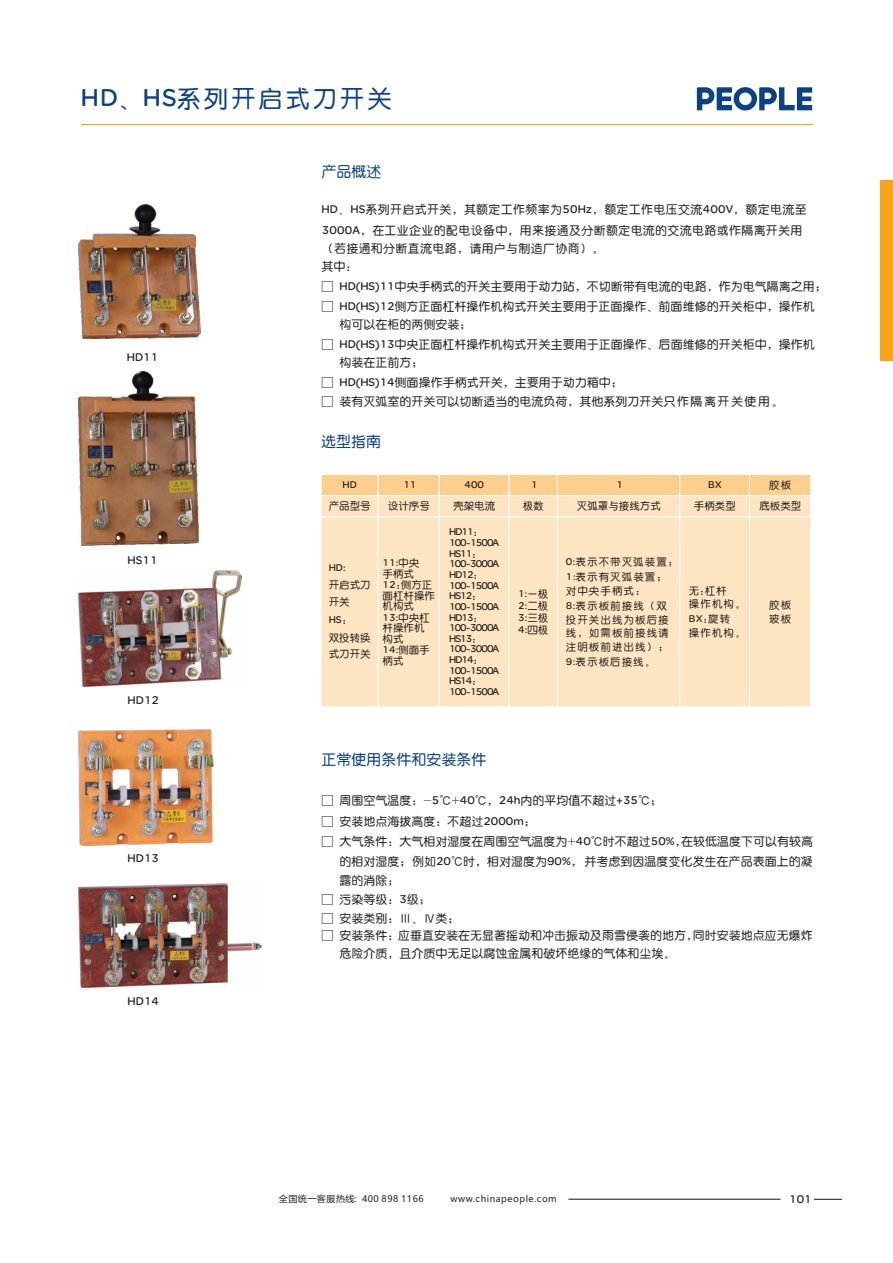
<style>
.page{position:relative;width:893px;height:1263px;background:#fff}
.page>*{position:absolute;margin:0;border:0;box-sizing:border-box;transform-origin:0 0}
.t1{font:24.75px "H Ye 3 gj";letter-spacing:.1em;color:#0c4283}
.t2{font:15px "H Ye 3 gj";color:#0c4283}
.t3{font:12px/20.2px "H Ye 3 gj";color:#231f20;text-align:center}
.t4{font:12px/20.2px "H Ye 3 gj";letter-spacing:.025em;color:#231f20}
.t5{font:12px "SE Optimist";color:#231f20}
.t6{font:10.5px/10.6px "SE Optimist";letter-spacing:-.09em;color:#231f20}
.t7{font:10.5px/14px "H Ye 3 gj";letter-spacing:.1em;color:#231f20}
.t8{font:10.5px/10.9px "H Ye 3 gj";color:#231f20}
.t9{font:9px "Microsoft Ya Hei";letter-spacing:.06em;color:#231f20}
.s1{font-family:"SE Optimist";font-size:26.25px}
.s2{font-family:"SE Optimist"}
.s3{font-family:"H Ye 3 gj"}
</style>
<div class="page">
<img style="left:78px;top:372px;width:121px;height:173px">
<img style="left:78px;top:204px;width:122px;height:134px">
<img style="left:78px;top:570px;width:163px;height:116px">
<img style="left:78px;top:729px;width:135px;height:116px">
<img style="left:78px;top:884px;width:184px;height:103px">
<svg style="left:321px;top:474px;width:490px;height:233px;background:#fde4bf"></svg>
<svg style="left:697px;top:87px;width:115px;height:23px"></svg>
<hr style="left:81px;top:124px;width:731px;height:1px;background:#f9a51b">
<hr style="left:568px;top:1199px;width:212px;height:1px;background:#231f20">
<svg style="left:814px;top:1199px;width:28px;height:1px"></svg>
<div style="left:880px;top:180px;width:13px;height:181px;background:#f9a51b"></div>
<h1 class="t1" style="left:81px;top:86px;width:313px"><span class="s1">HD</span>、<span class="s1">HS</span>系列开启式刀开关</h1>
<p class="t5" style="left:127px;top:350px;width:33px">HD11</p>
<p class="t5" style="left:128px;top:553px;width:31px">HS11</p>
<p class="t5" style="left:128px;top:693px;width:33px">HD12</p>
<p class="t5" style="left:128px;top:851px;width:33px">HD13</p>
<p class="t5" style="left:128px;top:994px;width:33px">HD14</p>
<p class="t2" style="left:321px;top:164px;width:61px">产品概述</p>
<p class="t4" style="left:321px;top:200px;width:487px"><span class="s2">HD HS</span>系列开启式开关，其额定工作频率为<span class="s2">50Hz</span>，额定工作电压交流<span class="s2">400V</span>，额定电流至<br><span class="s2">3000A</span>，在工业企业的配电设备中，用来接通及分断额定电流的交流电路或作隔离开关用</p>
<p class="t3" style="left:321px;top:256px;width:37px">其中：</p>
<p class="t3" style="left:321px;top:276px;width:507px">□ <span class="s2">HD(HS)11</span>中央手柄式的开关主要用于动力站，不切断带有电流的电路，作为电气隔离之用；<br><span class="s2">HD(HS)12</span>侧方正面杠杆操作机构式开关主要用于正面操作、前面维修的开关柜中，操作机</p>
<p class="t3" style="left:339px;top:334px;width:477px"><span class="s2">HD(HS)13</span>中央正面杠杆操作机构式开关主要用于正面操作、后面维修的开关柜中，操作机</p>
<p class="t3" style="left:339px;top:372px;width:285px"><span class="s2">HD(HS)14</span>侧面操作手柄式开关，主要用于动力箱中；</p>
<p class="t3" style="left:338px;top:200px;width:13px">、</p>
<p class="t4" style="left:322px;top:238px;width:284px">（若接通和分断直流电路，请用户与制造厂协商）。</p>
<p class="t3" style="left:321px;top:296px;width:13px">□</p>
<p class="t3" style="left:339px;top:315px;width:133px">构可以在柜的两侧安装；</p>
<p class="t3" style="left:321px;top:334px;width:13px">□</p>
<p class="t3" style="left:339px;top:353px;width:85px">构装在正前方；</p>
<p class="t3" style="left:321px;top:372px;width:13px">□</p>
<p class="t3" style="left:321px;top:391px;width:463px">□ 装有灭弧室的开关可以切断适当的电流负荷，其他系列刀开关只作隔离开关使用。</p>
<p class="t2" style="left:321px;top:434px;width:61px">选型指南</p>
<p class="t6" style="left:343px;top:480px;width:16px">HD</p>
<p class="t6" style="left:403px;top:480px;width:15px">11</p>
<p class="t6" style="left:464px;top:479px;width:21px">400</p>
<p class="t6" style="left:531px;top:480px;width:8px">1</p>
<p class="t6" style="left:617px;top:480px;width:8px">1</p>
<p class="t6" style="left:708px;top:480px;width:15px">BX</p>
<p class="t7" style="left:769px;top:478px;width:24px">胶板</p>
<p class="t7" style="left:329px;top:499px;width:43px">产品型号</p>
<p class="t7" style="left:388px;top:499px;width:43px">设计序号</p>
<p class="t6" style="left:329px;top:562px;width:18px">HD:</p>
<p class="t7" style="left:329px;top:577px;width:43px;line-height:16.6px">开启式刀开关</p>
<p class="t6" style="left:329px;top:614px;width:20px">HS<span class="s3">:</span></p>
<p class="t8" style="left:329px;top:629px;width:43px;line-height:16.6px">双投转换式刀开关</p>
<p class="t6" style="left:383px;top:557px;width:38px">11:<span class="s3">中央</span></p>
<p class="t8" style="left:383px;top:568px;width:54px">手柄式<br><span class="s2">12</span>:侧方正面杠杆操作机构式</p>
<p class="t6" style="left:383px;top:612px;width:49px">13:<span class="s3">中央杠</span></p>
<p class="t7" style="left:383px;top:623px;width:44px;line-height:10.4px">杆操作机构式</p>
<p class="t6" style="left:383px;top:644px;width:49px">14:<span class="s3">侧面手</span></p>
<p class="t7" style="left:383px;top:654px;width:23px">柄式</p>
<p class="t7" style="left:453px;top:499px;width:43px">壳架电流</p>
<p class="t6" style="left:449px;top:527px;width:52px">HD11<span class="s3">:<br></span>100~1500A<br>HS11<span class="s3">:<br></span>100~3000A<br>HD12<span class="s3">:<br></span>100~1500A<br>HS12<span class="s3">:<br></span>100~1500A<br>HD13<span class="s3">:<br></span>100~3000A<br>HS13<span class="s3">:<br></span>100~3000A<br>HD14<span class="s3">:<br></span>100~1500A<br>HS14<span class="s3">:<br></span>100~1500A</p>
<p class="t7" style="left:523px;top:499px;width:22px">极数</p>
<p class="t8" style="left:577px;top:501px;width:85px">灭弧罩与接线方式</p>
<p class="t7" style="left:694px;top:499px;width:43px">手柄类型</p>
<p class="t7" style="left:518px;top:587px;width:32px"><span class="s2">1</span> 一极</p>
<p class="t6" style="left:518px;top:600px;width:32px;line-height:11.9px;text-align:justify">2:<span class="s3">二极</span>3:<span class="s3">三极</span>4:<span class="s3">四极</span></p>
<p class="t6" style="left:525px;top:588px;width:4px">:</p>
<p class="t7" style="left:566px;top:554px;width:114px;line-height:15.3px"><span class="s2">0:</span>表示不带灭弧装置；<br><span class="s2">1:</span>表示有灭弧装置；</p>
<p class="t7" style="left:566px;top:584px;width:104px">对中央手柄式：<br><span class="s2">8:</span>表示板前接线（双投开关出线为板后接线，如需板前接线请注明板前进出线）；</p>
<p class="t7" style="left:566px;top:655px;width:91px"><span class="s2">9:</span>表示板后接线。</p>
<p class="t7" style="left:689px;top:584px;width:58px;line-height:13.5px">无:杠杆<br>操作机构。</p>
<p class="t7" style="left:689px;top:612px;width:58px"><span class="s2">BX</span>:旋转<br>操作机构。</p>
<p class="t7" style="left:759px;top:499px;width:43px">底板类型</p>
<p class="t7" style="left:769px;top:598px;width:24px;line-height:13.5px">胶板玻板</p>
<p class="t2" style="left:321px;top:752px;width:166px">正常使用条件和安装条件</p>
<p class="t3" style="left:339px;top:790px;width:324px">周围空气温度：-<span class="s2">5</span>℃+<span class="s2">40</span>℃，<span class="s2">24h</span>内的平均值不超过<span class="s2">+35</span>℃；</p>
<p class="t3" style="left:321px;top:790px;width:13px">□</p>
<p class="t3" style="left:321px;top:811px;width:216px">□ 安装地点海拔高度：不超过<span class="s2">2000m</span>；</p>
<p class="t3" style="left:321px;top:831px;width:493px;text-align:right">□ 大气条件：大气相对湿度在周围空气温度为+<span class="s2">40</span>℃时不超过<span class="s2">50%</span>，在较低温度下可以有较高的相对湿度；例如<span class="s2">20</span>℃时，相对湿度为<span class="s2">90%</span>，并考虑到因温度变化发生在产品表面上的凝</p>
<p class="t3" style="left:339px;top:870px;width:61px">露的消除；</p>
<p class="t3" style="left:321px;top:889px;width:111px">□ 污染等级：<span class="s2">3</span>级；</p>
<p class="t3" style="left:321px;top:908px;width:139px">□ 安装类别：Ⅲ、Ⅳ类；</p>
<p class="t3" style="left:339px;top:927px;width:475px;line-height:17.9px;text-align:left;text-indent:-18px">□ 安装条件：应垂直安装在无显著摇动和冲击振动及雨雪侵袭的地方，同时安装地点应无爆炸危险介质，且介质中无足以腐蚀金属和破坏绝缘的气体和尘埃。</p>
<p class="t9" style="left:279px;top:1194px;width:147px">全国统一客服热线: 400 898 1166</p>
<p class="t9" style="left:450px;top:1194px;width:108px">www.chinapeople.com</p>
<p class="t5" style="left:789px;top:1192px;width:24px">101</p>
</div>
